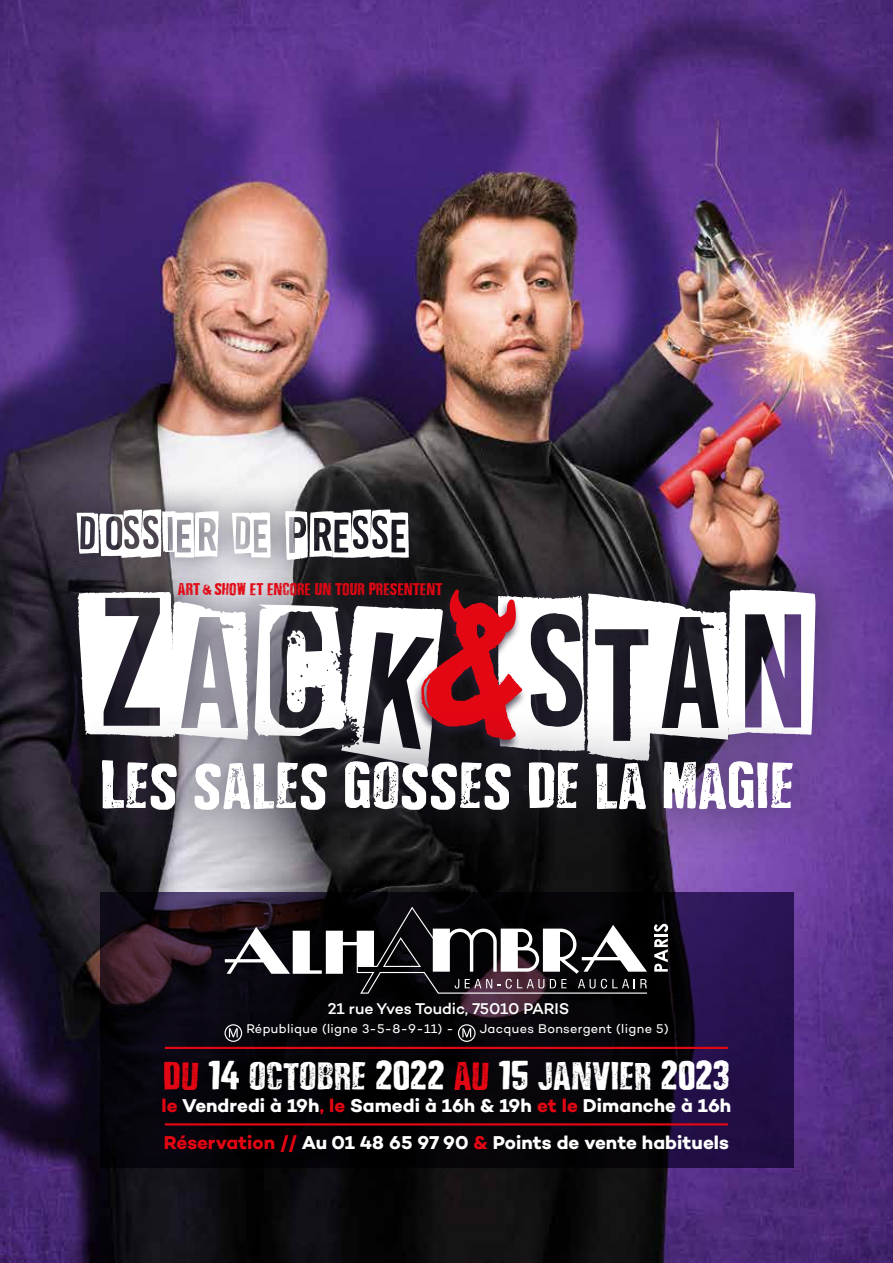
<style>
.page{position:relative;width:893px;height:1263px;background:#fff}
.page>*{position:absolute;margin:0;border:0;box-sizing:border-box;transform-origin:0 0}
.t1{font:60.9px "Allrightsreserved";color:#fff}
.t2{font:56.4px "Depressionist 3 Revisited";color:#fff}
.t3{font:34.65px "Depressionist 3 Revisited";color:#fff}
.t4{font:700 18.9px/37.2px "Campton";color:#fff}
.t5{font:500 15.9px "Campton";letter-spacing:-.005em;color:#fff}
.t6{font:13.95px "Depressionist 3 Revisited";color:#e30613}
.t7{font:12.75px "Campton";letter-spacing:.025em;color:#fff}
.s1{font-family:"Brushot";font-weight:700}
.s2{color:#e30613}
</style>
<div class="page">
<img style="left:1px;top:0;width:892px;height:1263px">
<div style="left:33px;top:544px;width:828px;height:267px;background:#241f33;opacity:.9"></div>
<svg style="left:77px;top:592px;width:171px;height:118px"></svg>
<svg style="left:255px;top:589px;width:560px;height:121px"></svg>
<div style="left:51px;top:710px;width:790px;height:151px;background:#241f33;opacity:.9"></div>
<svg style="left:100px;top:892px;width:693px;height:275px;fill:#07050b"></svg>
<svg style="left:654px;top:924px;width:14px;height:48px"></svg>
<svg style="left:225px;top:907px;width:422px;height:87px"></svg>
<svg style="left:229px;top:1028px;width:9px;height:9px"></svg>
<div style="left:224px;top:1024px;width:18px;height:18px;border:1px solid #fff;border-radius:50%"></div>
<svg style="left:462px;top:1028px;width:9px;height:9px"></svg>
<div style="left:458px;top:1024px;width:18px;height:18px;border:1px solid #fff;border-radius:50%"></div>
<hr style="left:165px;top:1123px;width:563px;height:2px;background:#e30613">
<hr style="left:165px;top:1047px;width:563px;height:2px;background:#e30613">
<div style="left:48px;top:480px;width:391px;height:109px;background:#241f33;opacity:.9"></div>
<img style="left:0;top:0;width:1px;height:1263px">
<h1 class="t1" style="left:77px;top:503px;width:333px">DOSSIER DE PRESSE</h1>
<p class="t6" style="left:178px;top:582px;width:266px">ART <span class="s1">&amp;</span> SHOW ET ENCORE UN TOUR PRESENTENT</p>
<h2 class="t2" style="left:100px;top:756px;width:696px">LES SALES GOSSES DE LA MAGIE</h2>
<p class="t5" style="left:328px;top:998px;width:243px">21 rue Yves Toudic, 75010 PARIS</p>
<p class="t7" style="left:246px;top:1021px;width:209px">République (ligne 3-5-8-9-11) -</p>
<p class="t7" style="left:480px;top:1021px;width:190px">Jacques Bonsergent (ligne 5)</p>
<h3 class="t3" style="left:163px;top:1057px;width:568px"><span class="s2">DU</span> 14 OCTOBRE 2022 <span class="s2">AU</span> 15 JANVIER 2023</h3>
<p class="t4" style="left:162px;top:1086px;width:571px"><span class="s2">le</span> Vendredi à 19h<span class="s2">, le</span> Samedi à 16h &amp; 19h <span class="s2">et le</span> Dimanche à 16h<br><span class="s2">Réservation //</span> Au 01 48 65 97 90 <span class="s2">&amp;</span> Points de vente habituels</p>
</div>
